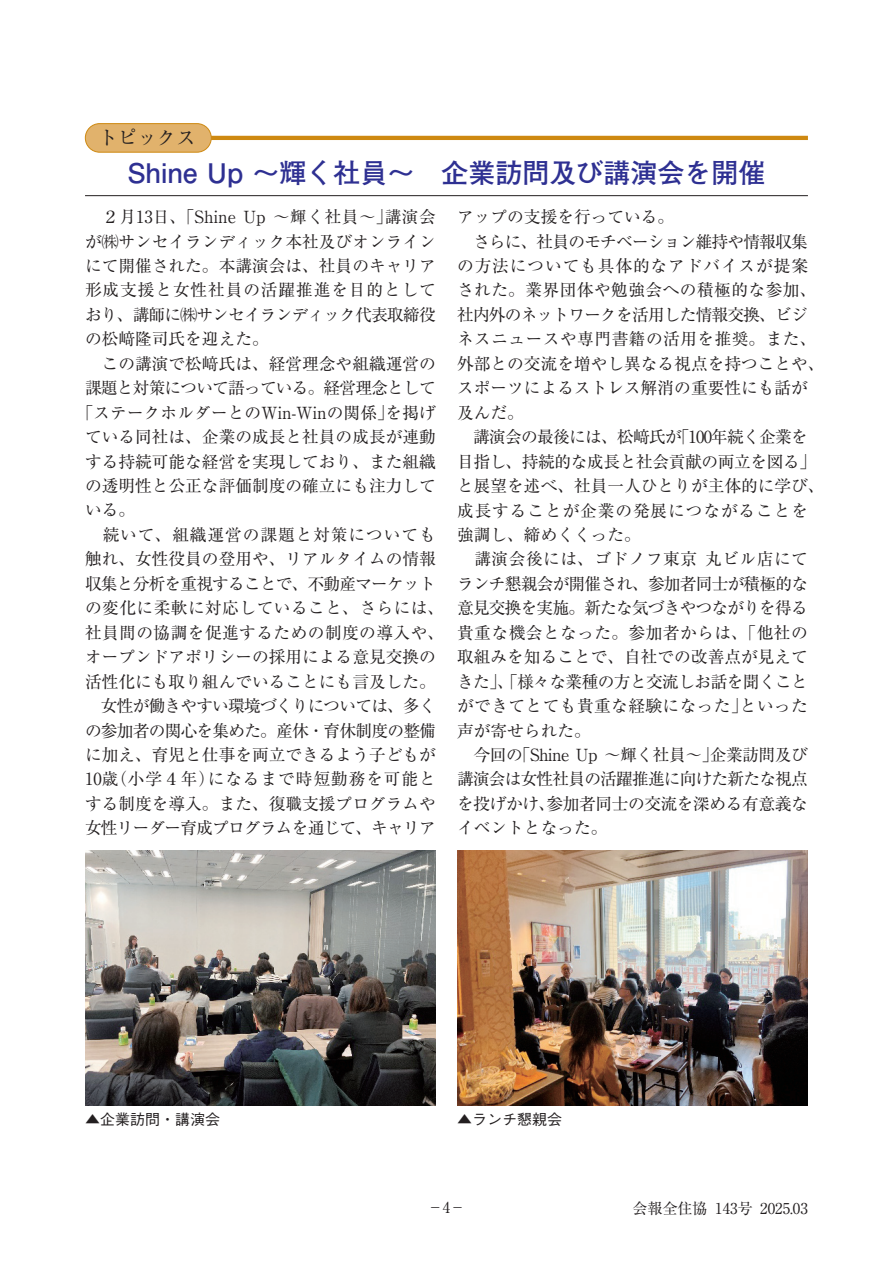
<style>
.page{position:relative;width:893px;height:1263px;background:#fff}
.page>*{position:absolute;margin:0;border:0;box-sizing:border-box;transform-origin:0 0}
.t1{font:700 27px "Futo Go B101 Pro";color:#2e3092}
.t2{font:19.5px "Ryumin Pro";color:#231f20}
.t3{font:16.65px/24.5px "Ryumin Pro";color:#231f20}
.t4{font:16.65px "Ryumin Pro";letter-spacing:-.045em;color:#231f20}
.t5{font:16.65px "Ryumin Pro";letter-spacing:.055em;color:#231f20}
.t6{font:16.65px "Ryumin Pro";letter-spacing:.03em;color:#231f20}
.t7{font:16.65px "Ryumin Pro";letter-spacing:.025em;color:#231f20}
.t8{font:15px "Ryumin Pro";color:#231f20}
.t9{font:500 15px "Gothic BBB Pro";color:#231f20}
</style>
<div class="page">
<hr style="left:170px;top:136px;width:638px;height:4px;background:#ce8911">
<div style="left:85px;top:124px;width:126px;height:28px;background:#e1b26c;border-radius:14px"></div>
<div style="left:85px;top:123px;width:127px;height:29px;border:1px solid #ce8911;border-radius:14px"></div>
<hr style="left:85px;top:195px;width:723px;height:1px;background:#231f20">
<img style="left:85px;top:850px;width:351px;height:255px">
<img style="left:457px;top:850px;width:351px;height:255px">
<p class="t2" style="left:98px;top:123px;width:99px">トピックス</p>
<h1 class="t1" style="left:127px;top:151px;width:640px">Shine Up ～輝く社員～　企業訪問及び講演会を開催</h1>
<p class="t3" style="left:85px;top:203px;width:352px">　２月13日、「Shine Up ～輝く社員～」講演会</p>
<p class="t3" style="left:85px;top:228px;width:352px">が㈱サンセイランディック本社及びオンライン</p>
<p class="t3" style="left:85px;top:252px;width:352px">にて開催された。本講演会は、社員のキャリア</p>
<p class="t5" style="left:85px;top:277px;width:352px">形成支援と女性社員の活躍推進を目的として</p>
<p class="t4" style="left:85px;top:302px;width:352px">おり、講師に㈱サンセイランディック代表取締役</p>
<p class="t3" style="left:85px;top:326px;width:185px">の松﨑隆司氏を迎えた。</p>
<p class="t3" style="left:85px;top:350px;width:352px">　この講演で松﨑氏は、経営理念や組織運営の</p>
<p class="t4" style="left:85px;top:375px;width:352px">課題と対策について語っている。経営理念として</p>
<p class="t3" style="left:77px;top:399px;width:361px">「ステークホルダーとのWin-Winの関係」を掲げ</p>
<p class="t3" style="left:85px;top:424px;width:352px">ている同社は、企業の成長と社員の成長が連動</p>
<p class="t3" style="left:85px;top:448px;width:352px">する持続可能な経営を実現しており、また組織</p>
<p class="t3" style="left:85px;top:472px;width:352px">の透明性と公正な評価制度の確立にも注力して</p>
<p class="t3" style="left:85px;top:497px;width:52px">いる。</p>
<p class="t5" style="left:85px;top:522px;width:352px">　続いて、組織運営の課題と対策についても</p>
<p class="t3" style="left:85px;top:546px;width:352px">触れ、女性役員の登用や、リアルタイムの情報</p>
<p class="t4" style="left:85px;top:570px;width:352px">収集と分析を重視することで、不動産マーケット</p>
<p class="t6" style="left:85px;top:595px;width:361px">の変化に柔軟に対応していること、さらには、</p>
<p class="t7" style="left:85px;top:619px;width:361px">社員間の協調を促進するための制度の導入や、</p>
<p class="t3" style="left:85px;top:644px;width:352px">オープンドアポリシーの採用による意見交換の</p>
<p class="t3" style="left:85px;top:668px;width:352px">活性化にも取り組んでいることにも言及した。</p>
<p class="t4" style="left:85px;top:693px;width:352px">　女性が働きやすい環境づくりについては、多く</p>
<p class="t4" style="left:85px;top:717px;width:352px">の参加者の関心を集めた。産休・育休制度の整備</p>
<p class="t3" style="left:85px;top:741px;width:352px">に加え、育児と仕事を両立できるよう子どもが</p>
<p class="t5" style="left:85px;top:766px;width:352px">10歳（小学４年）になるまで時短勤務を可能と</p>
<p class="t3" style="left:85px;top:790px;width:352px">する制度を導入。また、復職支援プログラムや</p>
<p class="t4" style="left:85px;top:815px;width:352px">女性リーダー育成プログラムを通じて、キャリア</p>
<p class="t3" style="left:457px;top:203px;width:369px">アップの支援を行っている。<br>　さらに、社員のモチベーション維持や情報収集の方法についても具体的なアドバイスが提案された。業界団体や勉強会への積極的な参加、社内外のネットワークを活用した情報交換、ビジネスニュースや専門書籍の活用を推奨。また、外部との交流を増やし異なる視点を持つことや、スポーツによるストレス解消の重要性にも話が及んだ。<br>　講演会の最後には、松﨑氏が「100年続く企業を目指し、持続的な成長と社会貢献の両立を図る」と展望を述べ、社員一人ひとりが主体的に学び、成長することが企業の発展につながることを強調し、締めくくった。<br>　講演会後には、ゴドノフ東京丸ビル店にてランチ懇親会が開催され、参加者同士が積極的な意見交換を実施。新たな気づきやつながりを得る貴重な機会となった。参加者からは、「他社の取組みを知ることで、自社での改善点が見えてきた」、「様々な業種の方と交流しお話を聞くことができてとても貴重な経験になった」といった声が寄せられた。<br>　今回の「Shine Up ～輝く社員～」企業訪問及び講演会は女性社員の活躍推進に向けた新たな視点を投げかけ、参加者同士の交流を深める有意義なイベントとなった。</p>
<p class="t9" style="left:85px;top:1107px;width:136px">▲企業訪問・講演会</p>
<p class="t9" style="left:457px;top:1107px;width:106px">▲ランチ懇親会</p>
<p class="t8" style="left:428px;top:1196px;width:39px">−4−</p>
<p class="t8" style="left:633px;top:1196px;width:177px">会報全住協 143号 2025.03</p>
</div>
